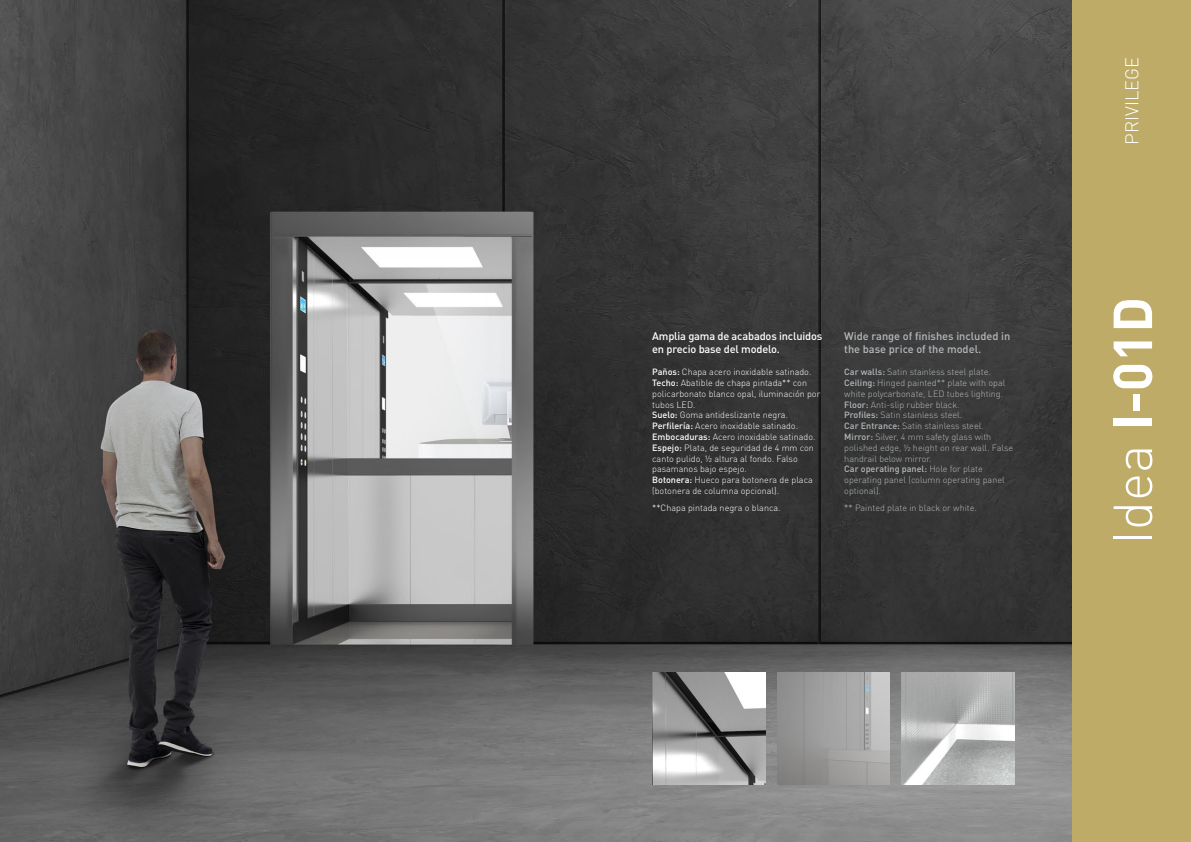
<style>
.page{position:relative;width:1191px;height:842px;background:#fff}
.page>*{position:absolute;margin:0;border:0;box-sizing:border-box;transform-origin:0 0}
.t1{font:700 54px "DIN Pro";color:#fff}
.t2{font:300 18.3px "DIN Pro";color:#fff}
.t3{font:500 11px/13.2px "DIN Pro";color:#b4b9bc}
.t4{font:500 11px/13.2px "DIN Pro";letter-spacing:-.015em;color:#fff}
.t5{font:300 9px/10.8px "DIN Pro";color:#fff}
.t6{font:300 9px/10.8px "DIN Pro";color:#b4b9bc}
.s1{font-weight:500}
.s2{font-weight:300}
</style>
<div class="page">
<img style="left:0;top:0;width:1071px;height:842px">
<div style="left:1071px;top:0;width:120px;height:842px;background:#beab67"></div>
<img style="left:652px;top:672px;width:113px;height:113px">
<img style="left:777px;top:672px;width:113px;height:113px">
<img style="left:901px;top:672px;width:113px;height:113px">
<p class="t4" style="left:652px;top:329px;width:172px">Amplia gama de acabados incluidos en precio base del modelo.</p>
<p class="t5" style="left:652px;top:366px;width:170px"><span class="s1">Paños:</span> Chapa acero inoxidable satinado.<br><span class="s1">Techo:</span> Abatible de chapa pintada** con policarbonato blanco opal, iluminación por tubos LED.<br><span class="s1">Suelo:</span> Goma antideslizante negra.<br><span class="s1">Perfilería:</span> Acero inoxidable satinado.<br><span class="s1">Embocaduras:</span> Acero inoxidable satinado.<br><span class="s1">Espejo:</span> Plata, de seguridad de 4 mm con canto pulido, ½ altura al fondo. Falso pasamanos bajo espejo.<br><span class="s1">Botonera:</span> Hueco para botonera de placa (botonera de columna opcional).</p>
<p class="t5" style="left:652px;top:501px;width:130px">**Chapa pintada negra o blanca.</p>
<p class="t3" style="left:844px;top:329px;width:168px">Wide range of finishes included in the base price of the model.</p>
<p class="t6" style="left:844px;top:366px;width:170px"><span class="s1">Car walls:</span> Satin stainless steel plate.<br><span class="s1">Ceiling:</span> Hinged painted** plate with opal white polycarbonate, LED tubes lighting.<br><span class="s1">Floor:</span> Anti-slip rubber black.<br><span class="s1">Profiles:</span> Satin stainless steel.<br><span class="s1">Car Entrance:</span> Satin stainless steel.<br><span class="s1">Mirror:</span> Silver, 4 mm safety glass with polished edge, ½ height on rear wall. False handrail below mirror.<br><span class="s1">Car operating panel:</span> Hole for plate operating panel (column operating panel optional).</p>
<p class="t6" style="left:844px;top:501px;width:134px">** Painted plate in black or white.</p>
<h2 class="t2" style="left:1119px;top:144px;width:89px;rotate:-90deg">PRIVILEGE</h2>
<h1 class="t1" style="left:1095px;top:545px;width:249px;rotate:-90deg"><span class="s2">Idea</span> I-01D</h1>
</div>
